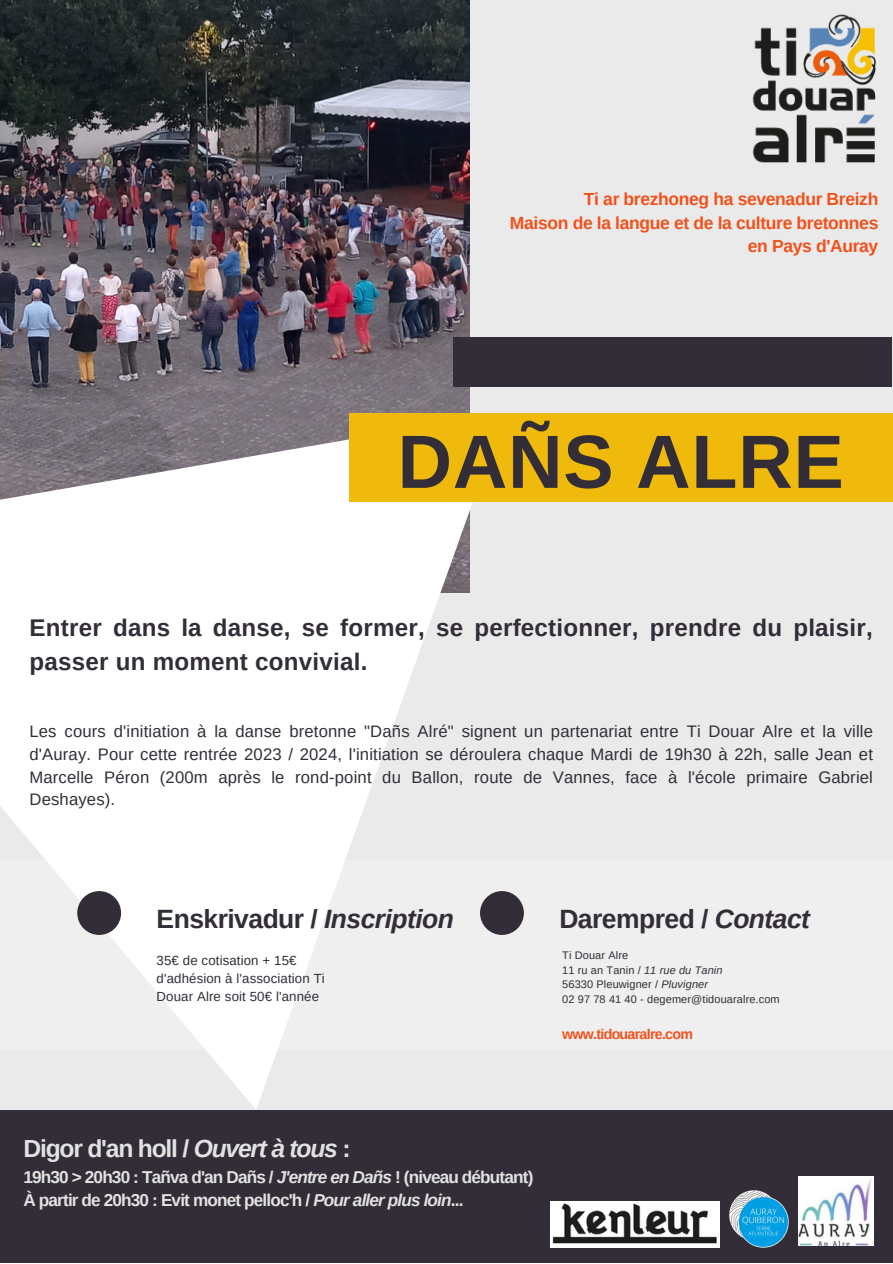
<style>
.page{position:relative;width:893px;height:1264px;background:#fff}
.page>*{position:absolute;margin:0;border:0;box-sizing:border-box;transform-origin:0 0}
.t1{font:700 75.45px "Arimo";letter-spacing:.01em;color:#322d37}
.t2{font:700 26.4px "Arimo";letter-spacing:-.02em;color:#322d37}
.t3{font:700 24.75px "Arimo";letter-spacing:-.05em;color:#e2e2e2}
.t4{font:700 24.15px/33.8px "Arimo";letter-spacing:.01em;color:#322d37}
.t5{font:700 17.55px "Arimo";letter-spacing:-.02em;color:#f2511b}
.t6{font:700 17.25px "Arimo";letter-spacing:-.05em;color:#e2e2e2}
.t7{font:16.65px/22.6px "Arimo";letter-spacing:.01em;color:#322d37;text-align:justify}
.t8{font:700 14.25px "Arimo";letter-spacing:-.05em;color:#f2511b}
.t9{font:13.2px/18px "Arimo";letter-spacing:.01em;color:#322d37}
.t10{font:10.95px "Arimo";letter-spacing:.01em;color:#322d37}
.s1{font-style:italic}
</style>
<div class="page">
<div style="left:0;top:0;width:892px;height:1262px;background:#ebeaea"></div>
<img style="left:0;top:0;width:469px;height:412px">
<div style="left:0;top:860px;width:892px;height:188px;background:#f0efef"></div>
<div style="left:480px;top:891px;width:44px;height:43px;background:#322d37;border-radius:50%"></div>
<div style="left:0;top:1110px;width:892px;height:152px;background:#322d37"></div>
<img style="left:752px;top:14px;width:124px;height:149px">
<img style="left:550px;top:1201px;width:169px;height:46px">
<img style="left:798px;top:1176px;width:75px;height:69px">
<img style="left:729px;top:1190px;width:60px;height:57px">
<svg style="left:0;top:412px;width:504px;height:697px;fill:#fff"></svg>
<div style="left:77px;top:891px;width:44px;height:43px;background:#322d37;border-radius:50%"></div>
<div style="left:349px;top:414px;width:543px;height:87px;background:#efba0c"></div>
<div style="left:453px;top:337px;width:439px;height:49px;background:#322d37"></div>
<p class="t5" style="left:584px;top:189px;width:296px">Ti ar brezhoneg ha sevenadur Breizh</p>
<p class="t5" style="left:510px;top:213px;width:370px">Maison de la langue et de la culture bretonnes</p>
<p class="t5" style="left:747px;top:236px;width:132px">en Pays d'Auray</p>
<p class="t1" style="left:397px;top:419px;width:447px">DAÑS ALRE</p>
<p class="t4" style="left:29px;top:611px;width:844px">Entrer dans la danse, se former, se perfectionner, prendre du plaisir, passer un moment convivial.</p>
<p class="t7" style="left:29px;top:720px;width:845px">Les cours d'initiation à la danse bretonne "Dañs Alré" signent un partenariat entre Ti Douar Alre et la ville d'Auray. Pour cette rentrée 2023 / 2024, l'initiation se déroulera chaque Mardi de 19h30 à 22h, salle Jean et Marcelle Péron (200m après le rond-point du Ballon, route de Vannes, face à l'école primaire Gabriel Deshayes).</p>
<p class="t2" style="left:157px;top:904px;width:299px">Enskrivadur / <span class="s1">Inscription</span></p>
<p class="t2" style="left:559px;top:904px;width:252px">Darempred / <span class="s1">Contact</span></p>
<p class="t9" style="left:157px;top:951px;width:170px">35€ de cotisation + 15€ d'adhésion à l'association Ti<br>Douar Alre soit 50€ l'année</p>
<p class="t10" style="left:562px;top:949px;width:67px">Ti Douar Alre</p>
<p class="t10" style="left:562px;top:963px;width:162px">11 ru an Tanin / <span class="s1">11 rue du Tanin</span></p>
<p class="t10" style="left:562px;top:978px;width:147px">56330 Pleuwigner / <span class="s1">Pluvigner</span></p>
<p class="t10" style="left:562px;top:992px;width:219px">02 97 78 41 40 - degemer@tidouaralre.com</p>
<p class="t8" style="left:562px;top:1025px;width:132px">www.tidouaralre.com</p>
<p class="t3" style="left:23px;top:1134px;width:328px">Digor d'an holl / <span class="s1">Ouvert à tous</span> :</p>
<p class="t6" style="left:23px;top:1167px;width:511px">19h30 &gt; 20h30 : Tañva d'an Dañs / <span class="s1">J'entre en Dañs</span> ! (niveau débutant)</p>
<p class="t6" style="left:23px;top:1190px;width:441px">À partir de 20h30 : Evit monet pelloc'h / <span class="s1">Pour aller plus loin</span>...</p>
</div>
